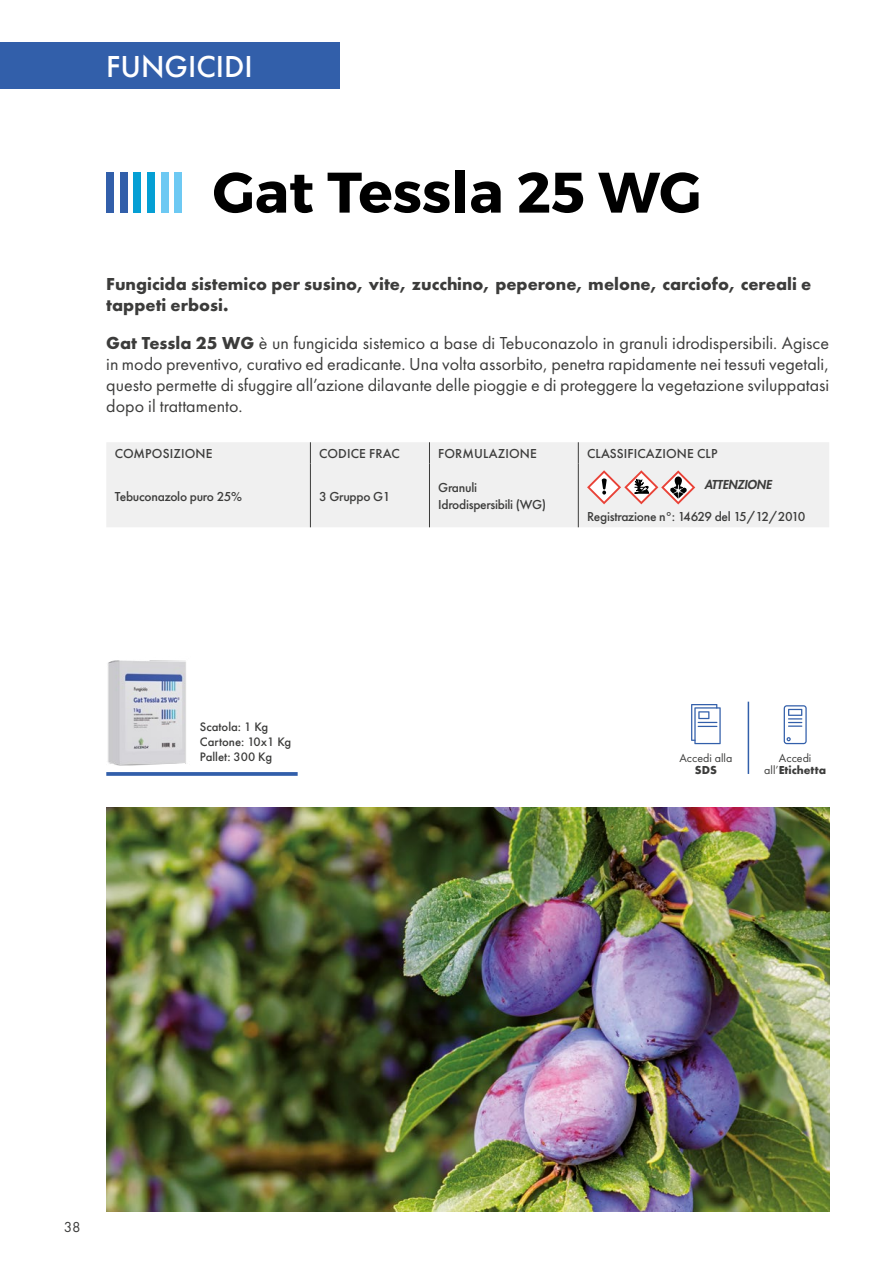
<style>
.page{position:relative;width:893px;height:1263px;background:#fff}
.page>*{position:absolute;margin:0;border:0;box-sizing:border-box;transform-origin:0 0}
.t1{font:700 57px "Montserrat";color:#000}
.t2{font:500 31.5px "Futura PT";color:#fff}
.t3{font:18px/21px "Futura PT";color:#3c3c3b;text-align:justify}
.t4{font:700 18px/21px "Futura PT";color:#3c3c3b}
.t5{font:15px "Futura PT";color:#3c3c3b}
.t6{font:500 13.5px/16.2px "Futura PT";letter-spacing:-.02em;color:#3c3c3b}
.t7{font:500 13.5px "Futura PT";letter-spacing:.01em;color:#3c3c3b}
.t8{font:500 12.75px/15.3px "Futura PT";color:#3c3c3b}
.t9{font:12px/12px "Futura PT";color:#3c3c3b;text-align:center}
.t10{font:italic 800 12px "Futura Std";color:#3c3c3b}
.t11{font:700 12px "Futura PT";color:#3c3c3b}
.s1{font-weight:700}
</style>
<div class="page">
<div style="left:0;top:43px;width:340px;height:46px;background:#325faa"></div>
<div style="left:106px;top:442px;width:723px;height:85px;background:#f0f0f0"></div>
<svg style="left:310px;top:442px;width:1px;height:21px"></svg>
<svg style="left:429px;top:442px;width:1px;height:21px"></svg>
<svg style="left:578px;top:442px;width:1px;height:21px"></svg>
<hr style="left:310px;top:463px;width:1px;height:64px;background:#3c3c3b">
<hr style="left:429px;top:463px;width:1px;height:64px;background:#3c3c3b">
<hr style="left:578px;top:463px;width:1px;height:64px;background:#3c3c3b">
<svg style="left:587px;top:470px;width:108px;height:34px"></svg>
<img style="left:106px;top:808px;width:723px;height:404px">
<img style="left:107px;top:660px;width:79px;height:106px">
<div style="left:106px;top:172px;width:8px;height:41px;background:#325faa"></div>
<div style="left:120px;top:172px;width:7px;height:41px;background:#325faa"></div>
<div style="left:134px;top:172px;width:7px;height:41px;background:#059fd4"></div>
<div style="left:147px;top:172px;width:7px;height:41px;background:#059fd4"></div>
<div style="left:161px;top:172px;width:7px;height:41px;background:#6dc9f3"></div>
<div style="left:175px;top:172px;width:7px;height:41px;background:#6dc9f3"></div>
<svg style="left:106px;top:772px;width:192px;height:4px"></svg>
<hr style="left:748px;top:702px;width:1px;height:72px;background:#325faa">
<svg style="left:784px;top:705px;width:23px;height:39px"></svg>
<svg style="left:691px;top:704px;width:30px;height:40px"></svg>
<h2 class="t2" style="left:106px;top:48px;width:148px">FUNGICIDI</h2>
<h1 class="t1" style="left:213px;top:157px;width:490px">Gat Tessla 25 WG</h1>
<p class="t4" style="left:106px;top:273px;width:706px">Fungicida sistemico per susino, vite, zucchino, peperone, melone, carciofo, cereali e tappeti erbosi.</p>
<p class="t3" style="left:106px;top:333px;width:724px"><span class="s1">Gat Tessla 25 WG</span> è un fungicida sistemico a base di Tebuconazolo in granuli idrodispersibili. Agisce in modo preventivo, curativo ed eradicante. Una volta assorbito, penetra rapidamente nei tessuti vegetali, questo permette di sfuggire all’azione dilavante delle pioggie e di proteggere la vegetazione sviluppatasi dopo il trattamento.</p>
<p class="t7" style="left:115px;top:445px;width:99px">COMPOSIZIONE</p>
<p class="t7" style="left:319px;top:445px;width:82px">CODICE FRAC</p>
<p class="t7" style="left:438px;top:445px;width:100px">FORMULAZIONE</p>
<p class="t7" style="left:587px;top:445px;width:132px">CLASSIFICAZIONE CLP</p>
<p class="t6" style="left:115px;top:488px;width:129px">Tebuconazolo puro 25%</p>
<p class="t6" style="left:319px;top:488px;width:73px">3 Gruppo G1</p>
<p class="t6" style="left:438px;top:480px;width:109px">Granuli<br>Idrodispersibili (WG)</p>
<p class="t10" style="left:704px;top:477px;width:69px">ATTENZIONE</p>
<p class="t6" style="left:587px;top:508px;width:220px">Registrazione n°: 14629 del 15/12/2010</p>
<p class="t8" style="left:200px;top:719px;width:93px">Scatola: 1 Kg<br>Cartone: 10x1 Kg<br>Pallet: 300 Kg</p>
<p class="t9" style="left:679px;top:752px;width:54px">Accedi alla</p>
<p class="t11" style="left:695px;top:762px;width:24px">SDS</p>
<p class="t9" style="left:764px;top:752px;width:63px">Accedi all’<span class="s1">Etichetta</span></p>
<p class="t5" style="left:64px;top:1218px;width:19px">38</p>
</div>
